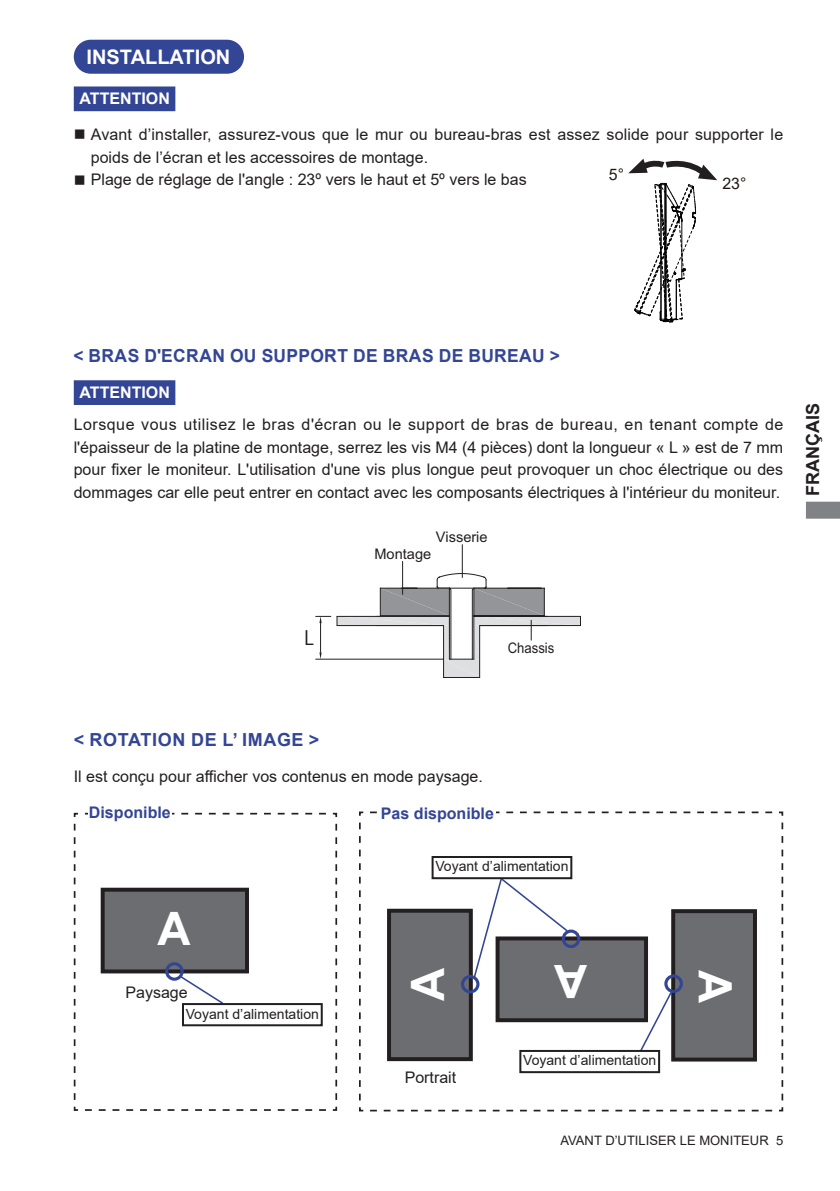
<style>
.page{position:relative;width:840px;height:1191px;background:#fff}
.page>*{position:absolute;margin:0;border:0;box-sizing:border-box;transform-origin:0 0}
.t1{font:700 46px "Arial";color:#fff}
.t2{font:700 20px "Arial";color:#fff}
.t3{font:19.4px "Koz Go Pro Regular 90 msp RKSJ H";color:#231f20}
.t4{font:700 18px "Arial";letter-spacing:.02em;color:#334595}
.t5{font:700 18px "Arial";color:#231f20}
.t6{font:16px/22.6px "Arial";color:#231f20;text-align:justify}
.t7{font:700 16px "Arial";color:#334595}
.t8{font:700 16px "Arial";color:#fff}
.t9{font:15.8px "Arial";color:#211814}
.t10{font:14.6px "Arial";color:#231f20}
.t11{font:14.6px "Arial";color:#231f20;scale:.9 1}
.t12{font:14px "Arial";color:#231f20}
.t13{font:13px "Arial";color:#231f20}
</style>
<div class="page">
<svg style="left:806px;top:502px;width:33px;height:16px"></svg>
<div style="left:75px;top:41px;width:168px;height:32px;background:#334595;border-radius:16px"></div>
<div style="left:74px;top:40px;width:170px;height:34px;border:2px solid #334595;border-radius:16px"></div>
<svg style="left:315px;top:544px;width:265px;height:134px"></svg>
<div style="left:74px;top:86px;width:101px;height:25px;background:#334595;border:2px solid #334595"></div>
<div style="left:74px;top:380px;width:101px;height:25px;background:#334595;border:2px solid #334595"></div>
<svg style="left:628px;top:159px;width:89px;height:163px"></svg>
<svg style="left:73px;top:812px;width:265px;height:299px"></svg>
<div style="left:103px;top:889px;width:144px;height:82px;background:#6c6d70"></div>
<div style="left:101px;top:887px;width:148px;height:86px;border:4px solid #231f20"></div>
<div style="left:165px;top:962px;width:18px;height:18px;border:3px solid #334595;border-radius:50%"></div>
<svg style="left:178px;top:974px;width:46px;height:31px"></svg>
<svg style="left:359px;top:811px;width:424px;height:301px"></svg>
<div style="left:497px;top:938px;width:148px;height:82px;background:#6c6d70"></div>
<div style="left:495px;top:936px;width:152px;height:86px;border:4px solid #231f20"></div>
<div style="left:389px;top:910px;width:81px;height:149px;background:#6c6d70"></div>
<div style="left:387px;top:908px;width:85px;height:153px;border:4px solid #231f20"></div>
<div style="left:672px;top:911px;width:82px;height:148px;background:#6c6d70"></div>
<div style="left:670px;top:909px;width:86px;height:152px;border:4px solid #231f20"></div>
<div style="left:460px;top:975px;width:19px;height:18px;border:3px solid #334595;border-radius:50%"></div>
<div style="left:561px;top:929px;width:19px;height:19px;border:3px solid #334595;border-radius:50%"></div>
<svg style="left:472px;top:879px;width:96px;height:100px"></svg>
<svg style="left:638px;top:990px;width:35px;height:62px"></svg>
<div style="left:664px;top:974px;width:18px;height:19px;border:3px solid #334595;border-radius:50%"></div>
<div style="left:88px;top:803px;width:84px;height:20px;background:#fff"></div>
<div style="left:379px;top:805px;width:116px;height:21px;background:#fff"></div>
<div style="left:182px;top:1003px;width:140px;height:23px;border:2px solid #231f20"></div>
<div style="left:431px;top:856px;width:141px;height:23px;border:2px solid #231f20"></div>
<div style="left:519px;top:1050px;width:140px;height:23px;border:2px solid #231f20"></div>
<p class="t2" style="left:86px;top:43px;width:145px">INSTALLATION</p>
<p class="t8" style="left:79px;top:88px;width:92px">ATTENTION</p>
<p class="t6" style="left:91px;top:123px;width:693px;text-indent:-17px">■ Avant d’installer, assurez-vous que le mur ou bureau-bras est assez solide pour supporter le poids de l’écran et les accessoires de montage.</p>
<p class="t6" style="left:74px;top:168px;width:454px">■ Plage de réglage de l'angle : 23º vers le haut et 5º vers le bas</p>
<p class="t9" style="left:608px;top:163px;width:17px">5°</p>
<p class="t9" style="left:722px;top:172px;width:25px">23°</p>
<p class="t4" style="left:73px;top:342px;width:487px">&lt; BRAS D'ECRAN OU SUPPORT DE BRAS DE BUREAU &gt;</p>
<p class="t8" style="left:79px;top:381px;width:92px">ATTENTION</p>
<p class="t6" style="left:74px;top:413px;width:710px">Lorsque vous utilisez le bras d'écran ou le support de bras de bureau, en tenant compte de l'épaisseur de la platine de montage, serrez les vis M4 (4 pièces) dont la longueur « L » est de 7 mm pour fixer le moniteur. L'utilisation d'une vis plus longue peut provoquer un choc électrique ou des dommages car elle peut entrer en contact avec les composants électriques à l'intérieur du moniteur.</p>
<p class="t10" style="left:435px;top:527px;width:53px">Visserie</p>
<p class="t10" style="left:374px;top:544px;width:58px">Montage</p>
<p class="t5" style="left:799px;top:496px;width:94px;rotate:-90deg">FRANÇAIS</p>
<p class="t3" style="left:304px;top:625px;width:11px">L</p>
<p class="t11" style="left:507px;top:638px;width:53px">Chassis</p>
<p class="t4" style="left:74px;top:726px;width:247px">&lt; ROTATION DE L’ IMAGE &gt;</p>
<p class="t6" style="left:74px;top:765px;width:410px">Il est conçu pour afficher vos contenus en mode paysage.</p>
<p class="t7" style="left:89px;top:800px;width:83px">Disponible</p>
<p class="t7" style="left:381px;top:802px;width:114px">Pas disponible</p>
<p class="t12" style="left:435px;top:857px;width:135px">Voyant d’alimentation</p>
<p class="t6" style="left:125px;top:980px;width:64px">Paysage</p>
<p class="t12" style="left:186px;top:1004px;width:135px">Voyant d’alimentation</p>
<h1 class="t1" style="left:586px;top:1013px;width:35px;rotate:-180deg">A</h1>
<h1 class="t1" style="left:395px;top:1000px;width:35px;rotate:-90deg">A</h1>
<h1 class="t1" style="left:746px;top:969px;width:35px;rotate:90deg">A</h1>
<p class="t6" style="left:404px;top:1065px;width:53px">Portrait</p>
<p class="t12" style="left:523px;top:1050px;width:135px">Voyant d’alimentation</p>
<p class="t13" style="left:560px;top:1131px;width:224px">AVANT D’UTILISER LE MONITEUR 5</p>
</div>
